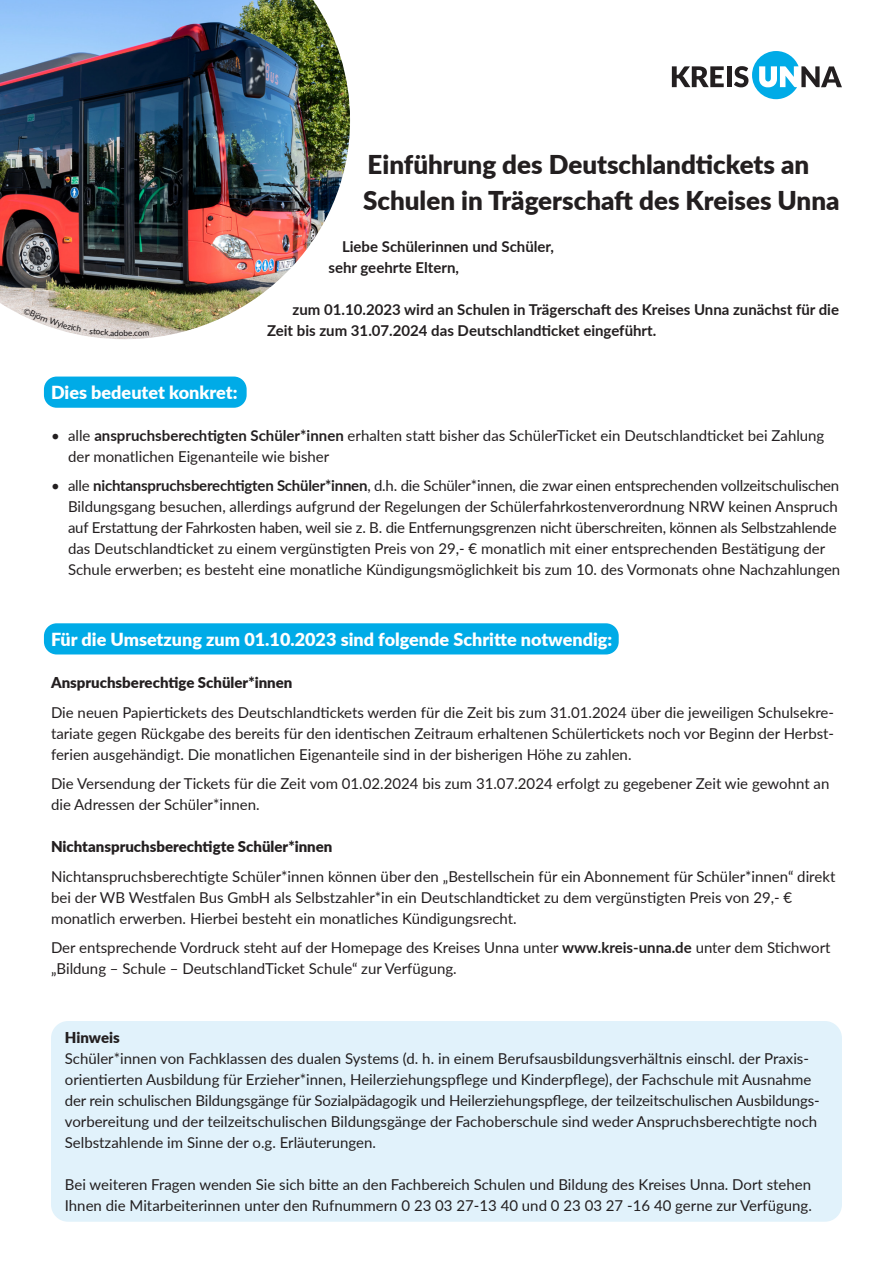
<style>
.page{position:relative;width:893px;height:1263px;background:#fff}
.page>*{position:absolute;margin:0;border:0;box-sizing:border-box;transform-origin:0 0}
.t1{font:900 25.95px/36px "Lato";color:#231f20}
.t2{font:900 18px "Lato";color:#fff}
.t3{font:15px/21px "Lato";color:#231f20}
.t4{font:700 15px/21px "Lato";color:#231f20}
.t5{font:900 15px "Lato";color:#231f20}
.t6{font:500 8.25px "Lato";color:#231f20}
.s1{font-weight:700}
</style>
<div class="page">
<div style="left:44px;top:377px;width:203px;height:31px;background:#00abe7;border-radius:13px"></div>
<div style="left:44px;top:623px;width:575px;height:31px;background:#00abe7;border-radius:13px"></div>
<div style="left:51px;top:1021px;width:791px;height:201px;background:#e1f2fb;border-radius:17px"></div>
<svg style="left:672px;top:66px;width:52px;height:21px"></svg>
<div style="left:727px;top:66px;width:5px;height:21px;background:#231f20"></div>
<svg style="left:734px;top:51px;width:108px;height:48px"></svg>
<img style="left:0;top:0;width:350px;height:339px">
<svg style="left:23px;top:307px;width:126px;height:29px;background:#d2cbbc"></svg>
<p class="t6" style="left:123px;top:327px;width:6px">b</p>
<h1 class="t1" style="left:363px;top:145px;width:478px">Einführung des Deutschlandtickets an<br>Schulen in Trägerschaft des Kreises Unna</h1>
<p class="t4" style="left:329px;top:235px;width:227px;text-indent:14px">Liebe Schülerinnen und Schüler, sehr geehrte Eltern,</p>
<p class="t4" style="left:267px;top:298px;width:574px;text-indent:26px">zum 01.10.2023 wird an Schulen in Trägerschaft des Kreises Unna zunächst für die<br>Zeit bis zum 31.07.2024 das Deutschlandticket eingeführt.</p>
<p class="t2" style="left:51px;top:379px;width:188px">Dies bedeutet konkret:</p>
<p class="t3" style="left:68px;top:424px;width:758px;text-indent:-17px">• alle <span class="s1">anspruchsberechtigten Schüler*innen</span> erhalten statt bisher das SchülerTicket ein Deutschlandticket bei Zahlung der monatlichen Eigenanteile wie bisher</p>
<p class="t3" style="left:68px;top:475px;width:774px;text-indent:-17px">• alle <span class="s1">nichtanspruchsberechtigten Schüler*innen</span>, d.h. die Schüler*innen, die zwar einen entsprechenden vollzeitschulischen Bildungsgang besuchen, allerdings aufgrund der Regelungen der Schülerfahrkostenverordnung NRW keinen Anspruch auf Erstattung der Fahrkosten haben, weil sie z. B. die Entfernungsgrenzen nicht überschreiten, können als Selbstzahlende das Deutschlandticket zu einem vergünstigten Preis von 29,- € monatlich mit einer entsprechenden Bestätigung der Schule erwerben; es besteht eine monatliche Kündigungsmöglichkeit bis zum 10. des Vormonats ohne Nachzahlungen</p>
<p class="t2" style="left:51px;top:626px;width:563px">Für die Umsetzung zum 01.10.2023 sind folgende Schritte notwendig:</p>
<p class="t5" style="left:51px;top:671px;width:243px">Anspruchsberechtige Schüler*innen</p>
<p class="t3" style="left:51px;top:701px;width:785px;text-align:justify">Die neuen Papiertickets des Deutschlandtickets werden für die Zeit bis zum 31.01.2024 über die jeweiligen Schulsekre&shy;tariate gegen Rückgabe des bereits für den identischen Zeitraum erhaltenen Schülertickets noch vor Beginn der Herbst&shy;ferien ausgehändigt. Die monatlichen Eigenanteile sind in der bisherigen Höhe zu zahlen.</p>
<p class="t3" style="left:51px;top:772px;width:780px">Die Versendung der Tickets für die Zeit vom 01.02.2024 bis zum 31.07.2024 erfolgt zu gegebener Zeit wie gewohnt an die Adressen der Schüler*innen.</p>
<p class="t5" style="left:51px;top:835px;width:283px">Nichtanspruchsberechtigte Schüler*innen</p>
<p class="t3" style="left:51px;top:865px;width:786px">Nichtanspruchsberechtigte Schüler*innen können über den „Bestellschein für ein Abonnement für Schüler*innen“ direkt bei der WB Westfalen Bus GmbH als Selbstzahler*in ein Deutschlandticket zu dem vergünstigten Preis von 29,- € monatlich erwerben. Hierbei besteht ein monatliches Kündigungsrecht.</p>
<p class="t3" style="left:51px;top:936px;width:781px">Der entsprechende Vordruck steht auf der Homepage des Kreises Unna unter <span class="s1">www.kreis-unna.de</span> unter dem Stichwort „Bildung – Schule – DeutschlandTicket Schule“ zur Verfügung.</p>
<p class="t5" style="left:65px;top:1026px;width:56px">Hinweis</p>
<p class="t3" style="left:65px;top:1047px;width:756px">Schüler*innen von Fachklassen des dualen Systems (d. h. in einem Berufsausbildungsverhältnis einschl. der Praxis&shy;orientierten Ausbildung für Erzieher*innen, Heilerziehungspflege und Kinderpflege), der Fachschule mit Ausnahme der rein schulischen Bildungsgänge für Sozialpädagogik und Heilerziehungspflege, der teilzeitschulischen Ausbildungs&shy;vorbereitung und der teilzeitschulischen Bildungsgänge der Fachoberschule sind weder Anspruchsberechtigte noch Selbstzahlende im Sinne der o.g. Erläuterungen.</p>
<p class="t3" style="left:65px;top:1173px;width:749px">Bei weiteren Fragen wenden Sie sich bitte an den Fachbereich Schulen und Bildung des Kreises Unna. Dort stehen<br>Ihnen die Mitarbeiterinnen unter den Rufnummern 0 23 03 27-13 40 und 0 23 03 27 -16 40 gerne zur Verfügung.</p>
</div>
